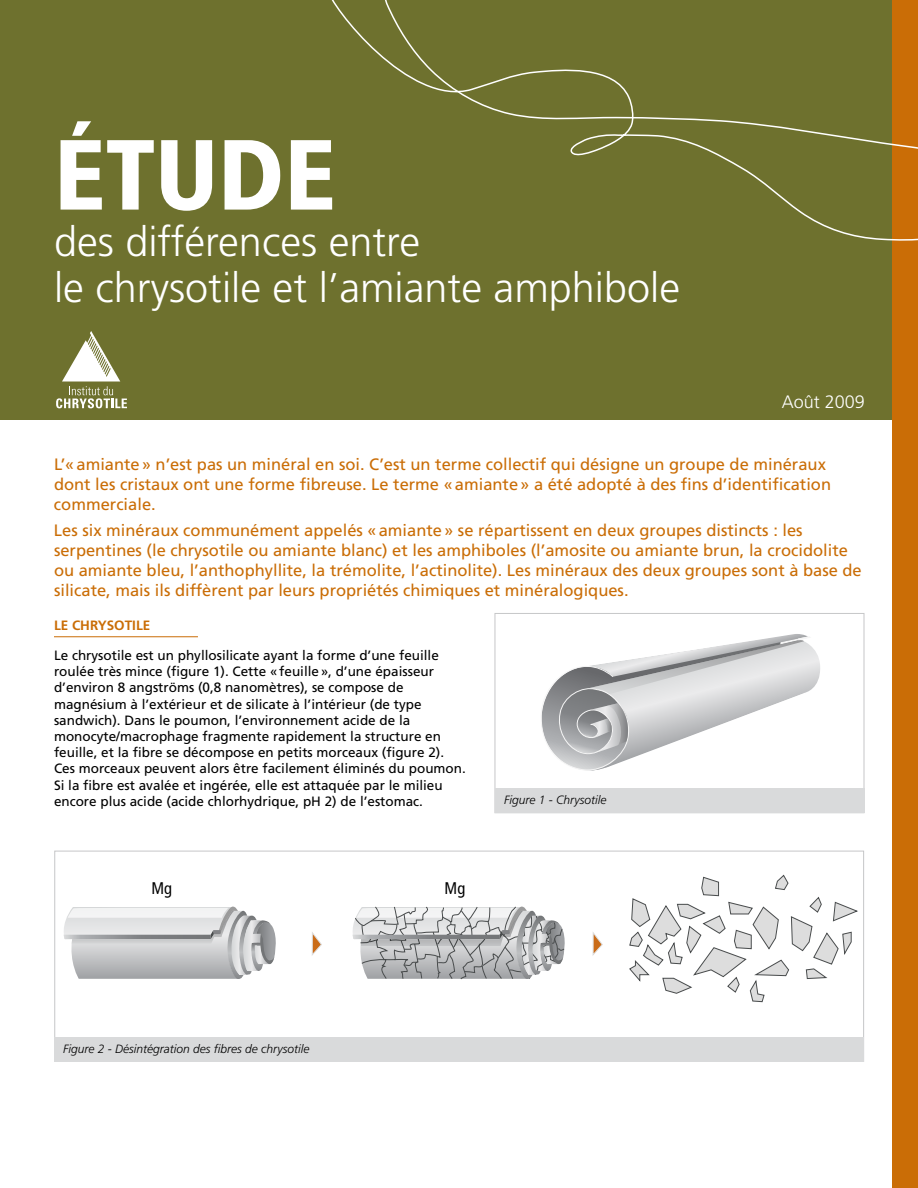
<style>
.page{position:relative;width:918px;height:1188px;background:#fff}
.page>*{position:absolute;margin:0;border:0;box-sizing:border-box;transform-origin:0 0}
.t1{font:900 condensed 99.45px "Frutiger";color:#fff}
.t2{font:300 41.4px/46.3px "Frutiger";color:#fff}
.t3{font:300 18px "Frutiger";color:#fff}
.t4{font:condensed 16.8px "Frutiger";color:#000}
.t5{font:16.5px/19.8px "Frutiger";color:#ca6d06}
.t6{font:13.5px/16.2px "Frutiger";color:#000}
.t7{font:700 13.5px "Frutiger";color:#ca6d06}
.t8{font:italic 300 12px "Frutiger";color:#000}
</style>
<div class="page">
<svg style="left:64px;top:906px;width:212px;height:73px"></svg>
<svg style="left:352px;top:906px;width:213px;height:74px"></svg>
<svg style="left:629px;top:875px;width:229px;height:127px"></svg>
<svg style="left:593px;top:932px;width:10px;height:23px"></svg>
<svg style="left:312px;top:932px;width:10px;height:24px"></svg>
<div style="left:0;top:0;width:918px;height:420px;background:#6e712e"></div>
<div style="left:893px;top:0;width:25px;height:1188px;background:#ca6d06"></div>
<svg style="left:331px;top:0;width:587px;height:243px"></svg>
<svg style="left:379px;top:0;width:539px;height:196px"></svg>
<hr style="left:54px;top:636px;width:144px;height:1px;background:#ca6d06">
<svg style="left:541px;top:634px;width:279px;height:137px"></svg>
<div style="left:495px;top:788px;width:369px;height:25px;background:#d9dadb"></div>
<div style="left:54px;top:1037px;width:810px;height:25px;background:#d9dadb"></div>
<svg style="left:56px;top:331px;width:71px;height:77px"></svg>
<h1 class="t1" style="left:54px;top:115px;width:283px">ÉTUDE</h1>
<h2 class="t2" style="left:54px;top:218px;width:628px">des différences entre<br>le chrysotile et l’amiante amphibole</h2>
<h3 class="t3" style="left:782px;top:392px;width:85px">Août 2009</h3>
<p class="t5" style="left:54px;top:455px;width:779px">L’«amiante» n’est pas un minéral en soi. C’est un terme collectif qui désigne un groupe de minéraux dont les cristaux ont une forme fibreuse. Le terme «amiante» a été adopté à des fins d’identification commerciale.</p>
<p class="t5" style="left:54px;top:521px;width:809px">Les six minéraux communément appelés «amiante» se répartissent en deux groupes distincts : les serpentines (le chrysotile ou amiante blanc) et les amphiboles (l’amosite ou amiante brun, la crocidolite ou amiante bleu, l’anthophyllite, la trémolite, l’actinolite). Les minéraux des deux groupes sont à base de silicate, mais ils diffèrent par leurs propriétés chimiques et minéralogiques.</p>
<p class="t7" style="left:54px;top:618px;width:98px">LE CHRYSOTILE</p>
<p class="t6" style="left:54px;top:647px;width:413px">Le chrysotile est un phyllosilicate ayant la forme d’une feuille roulée très mince (figure 1). Cette «feuille», d’une épaisseur d’environ 8 angströms (0,8 nanomètres), se compose de magnésium à l’extérieur et de silicate à l’intérieur (de type sandwich). Dans le poumon, l’environnement acide de la monocyte/macrophage fragmente rapidement la structure en feuille, et la fibre se décompose en petits morceaux (figure 2).<br>Ces morceaux peuvent alors être facilement éliminés du poumon.<br>Si la fibre est avalée et ingérée, elle est attaquée par le milieu encore plus acide (acide chlorhydrique, pH 2) de l’estomac.</p>
<p class="t8" style="left:504px;top:793px;width:104px">Figure 1 - Chrysotile</p>
<p class="t4" style="left:151px;top:878px;width:22px">Mg</p>
<p class="t4" style="left:445px;top:878px;width:22px">Mg</p>
<p class="t8" style="left:63px;top:1042px;width:248px">Figure 2 - Désintégration des fibres de chrysotile</p>
</div>
